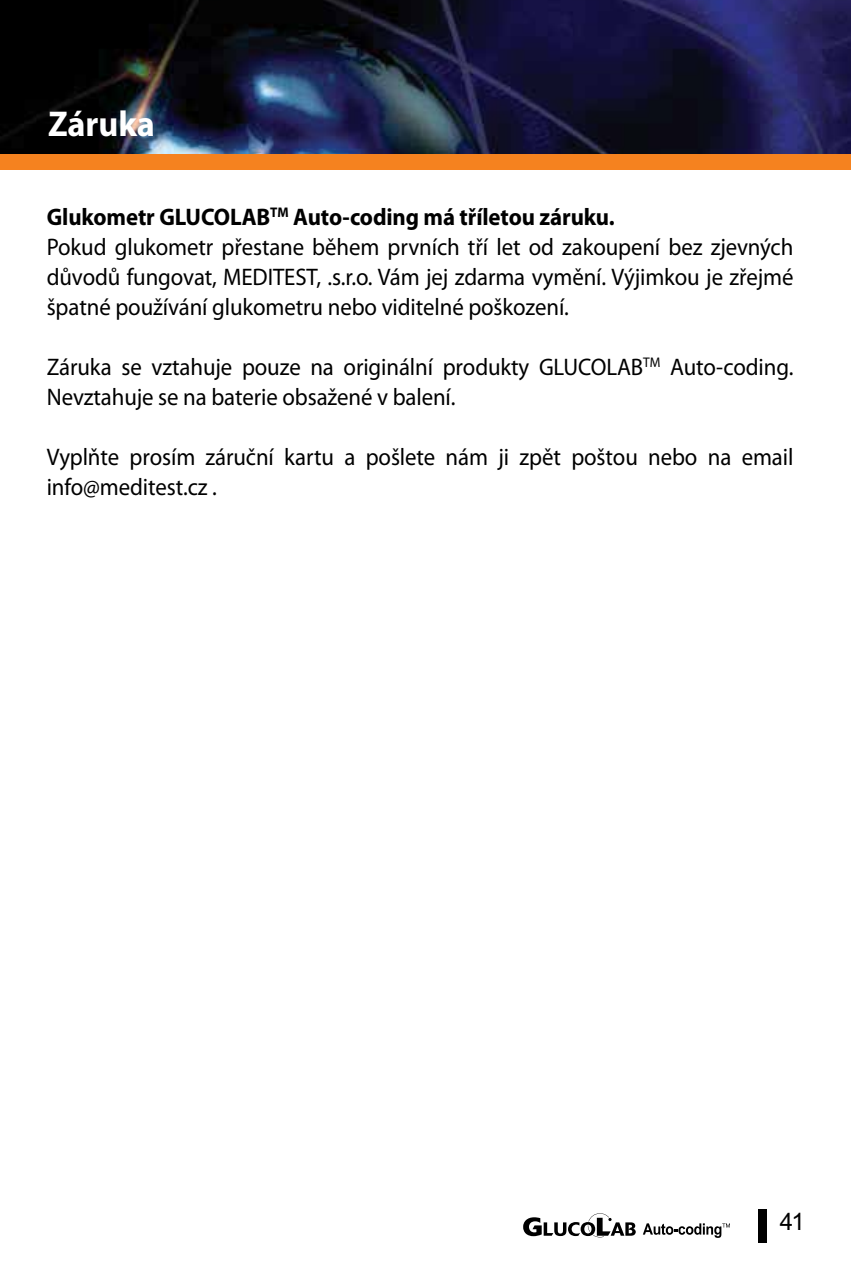
<style>
.page{position:relative;width:851px;height:1276px;background:#fff}
.page>*{position:absolute;margin:0;border:0;box-sizing:border-box;transform-origin:0 0}
.t1{font:700 36px "Myriad Pro";letter-spacing:-.005em;color:#fff;scale:.95 1}
.t2{font:24px/30px "Myriad Pro";letter-spacing:-.005em;color:#000;scale:.95 1}
.t3{font:24px "Arial";color:#000}
.s1{font-weight:700}
</style>
<div class="page">
<img style="left:0;top:0;width:850px;height:155px">
<div style="left:0;top:155px;width:850px;height:15px;background:#f5821f"></div>
<div style="left:758px;top:1209px;width:9px;height:33px;background:#000"></div>
<svg style="left:523px;top:1213px;width:112px;height:24px"></svg>
<svg style="left:642px;top:1223px;width:87px;height:15px"></svg>
<h1 class="t1" style="left:48px;top:100px;width:114px">Záruka</h1>
<p class="t2" style="left:47px;top:201px;width:787px"><span class="s1">Glukometr GLUCOLAB</span><sup>TM</sup> <span class="s1">Auto-coding má tříletou záruku.<br></span>Pokud glukometr přestane během prvních tří let od zakoupení bez zjevných důvodů fungovat, MEDITEST, .s.r.o. Vám jej zdarma vymění. Výjimkou je zřejmé špatné používání glukometru nebo viditelné poškození.</p>
<p class="t2" style="left:47px;top:351px;width:787px">Záruka se vztahuje pouze na originální produkty GLUCOLAB<sup>TM</sup> Auto-coding.<br>Nevztahuje se na baterie obsažené v balení.</p>
<p class="t2" style="left:47px;top:441px;width:787px">Vyplňte prosím záruční kartu a pošlete nám ji zpět poštou nebo na email info@meditest.cz .</p>
<p class="t3" style="left:779px;top:1212px;width:27px">41</p>
</div>
